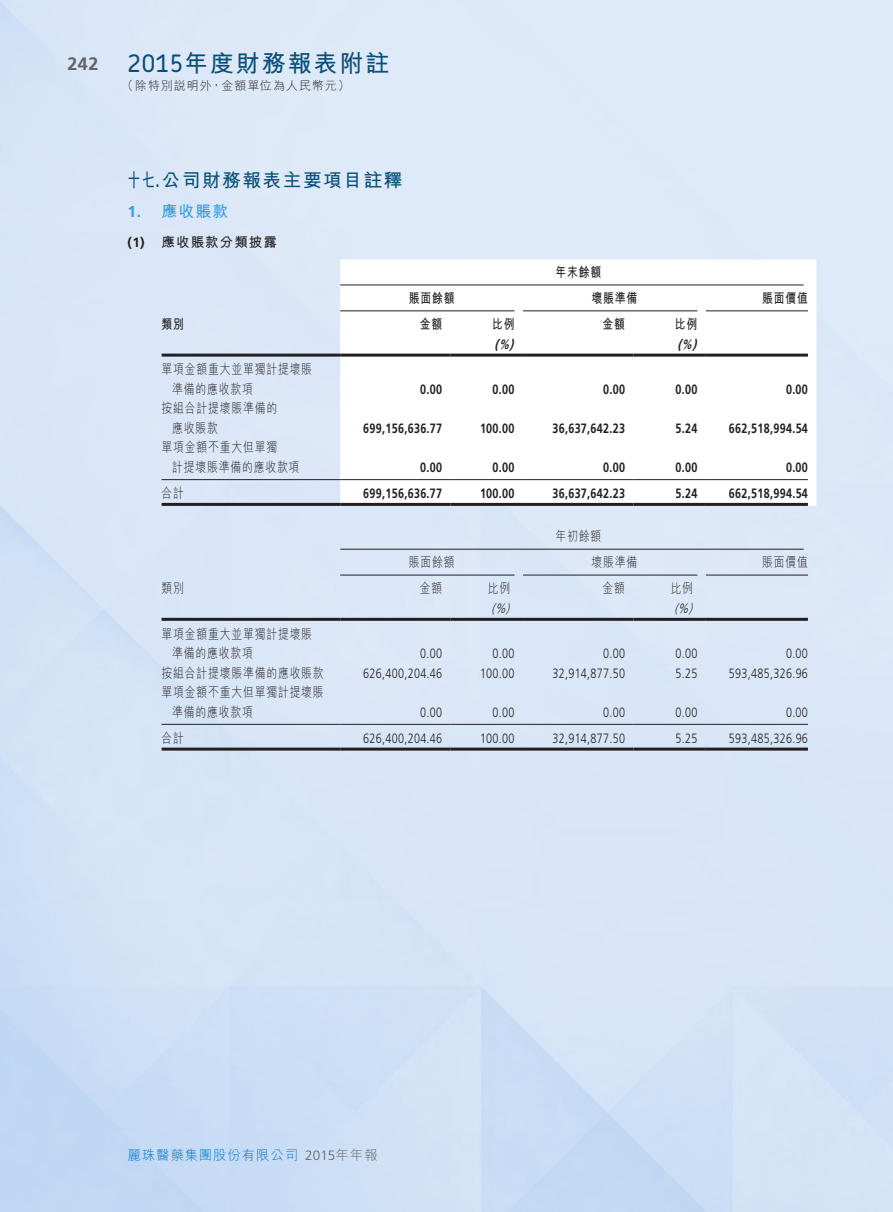
<style>
.page{position:relative;width:893px;height:1212px;background:#fff}
.page>*{position:absolute;margin:0;border:0;box-sizing:border-box;transform-origin:0 0}
.t1{font:700 24px "M Hei HK";letter-spacing:.08em;color:#084f78}
.Heading_1{font:700 18.75px "M Hei HK";letter-spacing:.08em;color:#084f78;scale:.7 1}
.t2{font:700 18px "Frutiger LT Std";color:#636366}
.Heading_2{font:700 15.75px "M Hei HK";color:#359dde}
.Body_Text{font:700 13.5px "Frutiger LT Std";letter-spacing:.03em;color:#231f20;scale:.8 1}
.Body_Text-2{font:300 13.5px "Frutiger LT Std";letter-spacing:.03em;color:#231f20;scale:.8 1}
.Body_Text-3{font:300 13.5px/19.5px "M Hei HK";letter-spacing:.08em;color:#231f20;scale:.8 1}
.Body_Text-4{font:700 13.5px "M Hei HK";letter-spacing:.08em;color:#231f20;scale:.8 1}
.t3{font:300 13.5px "M Hei HK";letter-spacing:.06em;color:#0077cf}
.Heading_3{font:700 13.5px "M Hei HK";letter-spacing:.08em;color:#231f20}
.Body_Text-5{font:italic 700 13.5px "Frutiger LT Std";color:#231f20;scale:.8 1}
.Body_Text-6{font:italic 300 13.5px "Frutiger LT Std";color:#231f20;scale:.8 1}
.t4{font:300 12px "M Hei HK";letter-spacing:.08em;color:#231f20}
.s1{font-family:"Chevin";font-weight:500}
.s2{font-family:"Frutiger LT Std"}
.s3{font-family:"Frutiger LT Std";color:#636366}
.s4{color:#636366}
</style>
<div class="page">
<img style="left:0;top:0;width:893px;height:1212px">
<svg style="left:340px;top:259px;width:476px;height:247px"></svg>
<hr style="left:340px;top:285px;width:464px;height:1px;background:#231f20">
<hr style="left:340px;top:310px;width:174px;height:1px;background:#231f20">
<hr style="left:523px;top:310px;width:174px;height:1px;background:#231f20">
<hr style="left:706px;top:310px;width:102px;height:1px;background:#231f20">
<hr style="left:162px;top:354px;width:178px;height:3px;background:#231f20">
<hr style="left:340px;top:354px;width:111px;height:3px;background:#231f20">
<hr style="left:451px;top:354px;width:72px;height:3px;background:#231f20">
<hr style="left:523px;top:354px;width:111px;height:3px;background:#231f20">
<hr style="left:634px;top:354px;width:72px;height:3px;background:#231f20">
<hr style="left:706px;top:354px;width:102px;height:3px;background:#231f20">
<hr style="left:162px;top:479px;width:178px;height:1px;background:#231f20">
<hr style="left:340px;top:479px;width:111px;height:1px;background:#231f20">
<hr style="left:451px;top:479px;width:72px;height:1px;background:#231f20">
<hr style="left:523px;top:479px;width:111px;height:1px;background:#231f20">
<hr style="left:634px;top:479px;width:72px;height:1px;background:#231f20">
<hr style="left:706px;top:479px;width:102px;height:1px;background:#231f20">
<hr style="left:162px;top:503px;width:178px;height:3px;background:#231f20">
<hr style="left:340px;top:503px;width:111px;height:3px;background:#231f20">
<hr style="left:451px;top:503px;width:72px;height:3px;background:#231f20">
<hr style="left:523px;top:503px;width:111px;height:3px;background:#231f20">
<hr style="left:634px;top:503px;width:72px;height:3px;background:#231f20">
<hr style="left:706px;top:503px;width:102px;height:3px;background:#231f20">
<hr style="left:340px;top:549px;width:464px;height:1px;background:#231f20">
<hr style="left:340px;top:575px;width:174px;height:1px;background:#231f20">
<hr style="left:523px;top:575px;width:174px;height:1px;background:#231f20">
<hr style="left:706px;top:575px;width:102px;height:1px;background:#231f20">
<hr style="left:162px;top:618px;width:178px;height:3px;background:#231f20">
<hr style="left:340px;top:618px;width:111px;height:3px;background:#231f20">
<hr style="left:451px;top:618px;width:72px;height:3px;background:#231f20">
<hr style="left:523px;top:618px;width:111px;height:3px;background:#231f20">
<hr style="left:634px;top:618px;width:72px;height:3px;background:#231f20">
<hr style="left:706px;top:618px;width:102px;height:3px;background:#231f20">
<hr style="left:162px;top:724px;width:178px;height:1px;background:#231f20">
<hr style="left:340px;top:724px;width:111px;height:1px;background:#231f20">
<hr style="left:451px;top:724px;width:72px;height:1px;background:#231f20">
<hr style="left:523px;top:724px;width:111px;height:1px;background:#231f20">
<hr style="left:634px;top:724px;width:72px;height:1px;background:#231f20">
<hr style="left:706px;top:724px;width:102px;height:1px;background:#231f20">
<hr style="left:162px;top:747px;width:178px;height:3px;background:#231f20">
<hr style="left:340px;top:747px;width:111px;height:3px;background:#231f20">
<hr style="left:451px;top:747px;width:72px;height:3px;background:#231f20">
<hr style="left:523px;top:747px;width:111px;height:3px;background:#231f20">
<hr style="left:634px;top:747px;width:72px;height:3px;background:#231f20">
<hr style="left:706px;top:747px;width:102px;height:3px;background:#231f20">
<h3 class="t2" style="left:67px;top:53px;width:33px">242</h3>
<h1 class="t1" style="left:128px;top:45px;width:263px"><span class="s1">2015</span>年度財務報表附註</h1>
<p class="t4" style="left:122px;top:79px;width:230px">（除特別說明外，金額單位為人民幣元）</p>
<p class="Heading_1" style="left:128px;top:166px;width:395px">十七<span class="s2">.</span> 公司財務報表主要項目註釋</p>
<p class="Heading_2" style="left:128px;top:200px;width:102px"><span class="s2">1.</span> 應收賬款</p>
<p class="Heading_3" style="left:128px;top:232px;width:151px"><span class="s2">(1)</span> 應收賬款分類披露</p>
<p class="Body_Text-4" style="left:555px;top:262px;width:59px">年末餘額</p>
<p class="Body_Text-4" style="left:409px;top:288px;width:59px">賬面餘額</p>
<p class="Body_Text-4" style="left:592px;top:288px;width:59px">壞賬準備</p>
<p class="Body_Text-4" style="left:762px;top:288px;width:59px">賬面價值</p>
<p class="Body_Text-4" style="left:162px;top:314px;width:30px">類別</p>
<p class="Body_Text-4" style="left:420px;top:314px;width:30px">金額</p>
<p class="Body_Text-4" style="left:492px;top:314px;width:30px">比例</p>
<p class="Body_Text-4" style="left:603px;top:314px;width:30px">金額</p>
<p class="Body_Text-4" style="left:675px;top:314px;width:30px">比例</p>
<p class="Body_Text-5" style="left:495px;top:336px;width:30px">(%)</p>
<p class="Body_Text-5" style="left:677px;top:336px;width:30px">(%)</p>
<p class="Body_Text-3" style="left:172px;top:359px;width:176px;text-indent:-11px">單項金額重大並單獨計提壞賬準備的應收款項</p>
<p class="Body_Text" style="left:420px;top:381px;width:29px">0.00</p>
<p class="Body_Text" style="left:493px;top:381px;width:29px">0.00</p>
<p class="Body_Text" style="left:603px;top:381px;width:29px">0.00</p>
<p class="Body_Text" style="left:675px;top:381px;width:29px">0.00</p>
<p class="Body_Text" style="left:786px;top:381px;width:29px">0.00</p>
<p class="Body_Text-3" style="left:172px;top:398px;width:133px;text-indent:-11px">按組合計提壞賬準備的應收賬款</p>
<p class="Body_Text-3" style="left:172px;top:437px;width:161px;text-indent:-11px">單項金額不重大但單獨<br>計提壞賬準備的應收款項</p>
<p class="Body_Text" style="left:363px;top:420px;width:100px">699,156,636.77</p>
<p class="Body_Text" style="left:480px;top:420px;width:45px">100.00</p>
<p class="Body_Text" style="left:552px;top:420px;width:92px">36,637,642.23</p>
<p class="Body_Text" style="left:675px;top:420px;width:29px">5.24</p>
<p class="Body_Text" style="left:729px;top:420px;width:100px">662,518,994.54</p>
<p class="Body_Text" style="left:420px;top:459px;width:29px">0.00</p>
<p class="Body_Text" style="left:493px;top:459px;width:29px">0.00</p>
<p class="Body_Text" style="left:603px;top:459px;width:29px">0.00</p>
<p class="Body_Text" style="left:675px;top:459px;width:29px">0.00</p>
<p class="Body_Text" style="left:786px;top:459px;width:29px">0.00</p>
<p class="Body_Text-3" style="left:162px;top:483px;width:30px">合計</p>
<p class="Body_Text" style="left:363px;top:485px;width:100px">699,156,636.77</p>
<p class="Body_Text" style="left:480px;top:485px;width:45px">100.00</p>
<p class="Body_Text" style="left:552px;top:485px;width:92px">36,637,642.23</p>
<p class="Body_Text" style="left:675px;top:485px;width:29px">5.24</p>
<p class="Body_Text" style="left:729px;top:485px;width:100px">662,518,994.54</p>
<p class="Body_Text-3" style="left:555px;top:526px;width:59px">年初餘額</p>
<p class="Body_Text-3" style="left:409px;top:552px;width:59px">賬面餘額</p>
<p class="Body_Text-3" style="left:592px;top:552px;width:59px">壞賬準備</p>
<p class="Body_Text-3" style="left:762px;top:552px;width:59px">賬面價值</p>
<p class="Body_Text-3" style="left:162px;top:578px;width:30px">類別</p>
<p class="Body_Text-3" style="left:420px;top:578px;width:30px">金額</p>
<p class="Body_Text-3" style="left:488px;top:578px;width:30px">比例</p>
<p class="Body_Text-3" style="left:603px;top:578px;width:30px">金額</p>
<p class="Body_Text-3" style="left:671px;top:578px;width:30px">比例</p>
<p class="Body_Text-6" style="left:491px;top:600px;width:29px">(%)</p>
<p class="Body_Text-6" style="left:674px;top:600px;width:29px">(%)</p>
<p class="Body_Text-3" style="left:172px;top:624px;width:176px;text-indent:-11px">單項金額重大並單獨計提壞賬準備的應收款項</p>
<p class="Body_Text-2" style="left:420px;top:646px;width:29px">0.00</p>
<p class="Body_Text-2" style="left:493px;top:646px;width:29px">0.00</p>
<p class="Body_Text-2" style="left:603px;top:646px;width:29px">0.00</p>
<p class="Body_Text-2" style="left:675px;top:646px;width:29px">0.00</p>
<p class="Body_Text-2" style="left:786px;top:646px;width:29px">0.00</p>
<p class="Body_Text-3" style="left:162px;top:663px;width:204px">按組合計提壞賬準備的應收賬款</p>
<p class="Body_Text-2" style="left:363px;top:665px;width:100px">626,400,204.46</p>
<p class="Body_Text-2" style="left:480px;top:665px;width:45px">100.00</p>
<p class="Body_Text-2" style="left:552px;top:665px;width:92px">32,914,877.50</p>
<p class="Body_Text-2" style="left:675px;top:665px;width:29px">5.25</p>
<p class="Body_Text-2" style="left:729px;top:665px;width:100px">593,485,326.96</p>
<p class="Body_Text-3" style="left:172px;top:682px;width:191px;text-indent:-11px">單項金額不重大但單獨計提壞賬準備的應收款項</p>
<p class="Body_Text-2" style="left:420px;top:704px;width:29px">0.00</p>
<p class="Body_Text-2" style="left:493px;top:704px;width:29px">0.00</p>
<p class="Body_Text-2" style="left:603px;top:704px;width:29px">0.00</p>
<p class="Body_Text-2" style="left:675px;top:704px;width:29px">0.00</p>
<p class="Body_Text-2" style="left:786px;top:704px;width:29px">0.00</p>
<p class="Body_Text-3" style="left:162px;top:727px;width:30px">合計</p>
<p class="Body_Text-2" style="left:363px;top:730px;width:100px">626,400,204.46</p>
<p class="Body_Text-2" style="left:480px;top:730px;width:45px">100.00</p>
<p class="Body_Text-2" style="left:552px;top:730px;width:92px">32,914,877.50</p>
<p class="Body_Text-2" style="left:675px;top:730px;width:29px">5.25</p>
<p class="Body_Text-2" style="left:729px;top:730px;width:100px">593,485,326.96</p>
<p class="t3" style="left:128px;top:1148px;width:252px">麗珠醫藥集團股份有限公司 <span class="s3">2015</span><span class="s4">年年報</span></p>
</div>
